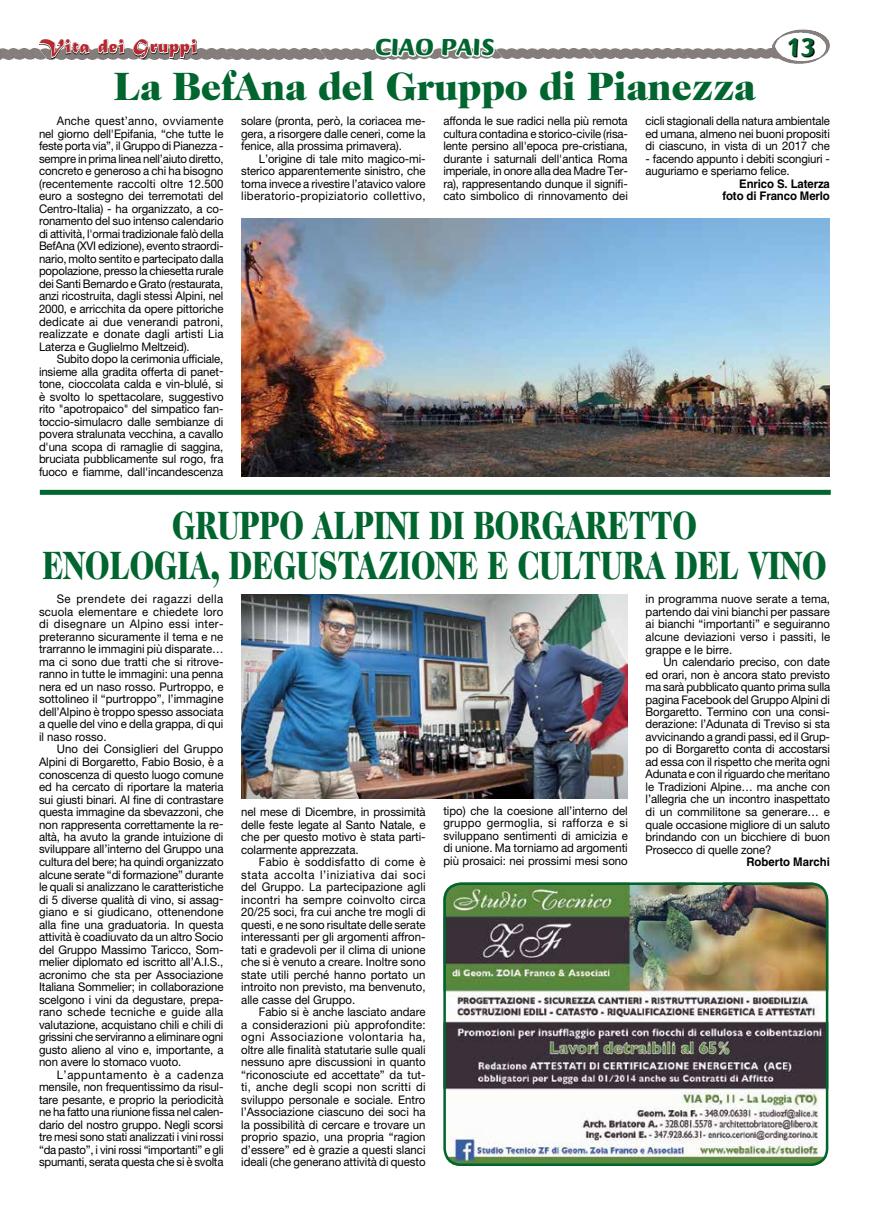
<style>
.page{position:relative;width:869px;height:1205px;background:#fff}
.page>*{position:absolute;margin:0;border:0;box-sizing:border-box;transform-origin:0 0}
.t1{font:900 40px/40px "Caslon 224 Std";color:#00652e;text-align:center;scale:.75 1}
.t2{font:900 40px "Caslon 224 Std";color:#00652e}
.t3{font:700 27.5px "Briem Script Std";color:#00652e}
.t4{font:900 25px "Briem Script Std";color:#00652e}
.t5{font:20px "Matura MT Script Capitals";letter-spacing:.05em;color:#b8292f}
.t6{font:11.88px/12.5px "Helvetica Neue LT Std";letter-spacing:-.01em;color:#000;text-align:justify;scale:.96 1}
.t7{font:700 11.88px/12.5px "Helvetica LT Std";letter-spacing:-.01em;color:#000;text-align:right;scale:.96 1}
</style>
<div class="page">
<img style="left:197px;top:49px;width:29px;height:10px">
<img style="left:226px;top:49px;width:93px;height:10px">
<img style="left:319px;top:49px;width:54px;height:10px">
<img style="left:496px;top:49px;width:92px;height:10px">
<img style="left:588px;top:49px;width:93px;height:10px">
<img style="left:681px;top:49px;width:90px;height:10px">
<img style="left:1px;top:49px;width:36px;height:10px">
<div style="left:39px;top:40px;width:158px;height:19px;background:#000;opacity:.85"></div>
<svg style="left:37px;top:39px;width:53px;height:20px"></svg>
<svg style="left:97px;top:39px;width:28px;height:16px"></svg>
<svg style="left:132px;top:39px;width:65px;height:21px"></svg>
<svg style="left:771px;top:30px;width:58px;height:34px"></svg>
<svg style="left:789px;top:39px;width:25px;height:18px"></svg>
<img style="left:241px;top:218px;width:588px;height:259px">
<div style="left:40px;top:490px;width:790px;height:5px;background:#00652e"></div>
<img style="left:241px;top:595px;width:386px;height:204px">
<img style="left:446px;top:883px;width:381px;height:283px">
<div style="left:443px;top:882px;width:384px;height:284px;border:2px solid #00652e;border-radius:16px"></div>
<svg style="left:373px;top:48px;width:123px;height:11px"></svg>
<h3 class="t5" style="left:39px;top:34px;width:159px">Vita dei Gruppi</h3>
<h2 class="t3" style="left:785px;top:32px;width:31px">13</h2>
<h3 class="t4" style="left:375px;top:33px;width:121px">CIAO PAIS</h3>
<h1 class="t2" style="left:114px;top:63px;width:643px">La BefAna del Gruppo di Pianezza</h1>
<p class="t6" style="left:241px;top:115px;width:193px">solare (pronta, però, la coriacea me&shy;gera, a risorgere dalle ceneri, come la fenice, alla prossima primavera).</p>
<p class="t6" style="left:241px;top:152px;width:193px;text-indent:18px">L’origine di tale mito magico-mi&shy;sterico apparentemente sinistro, che torna invece a rivestire l’atavico valore liberatorio-propiziatorio collettivo,</p>
<p class="t6" style="left:443px;top:115px;width:194px">affonda le sue radici nella più remota cultura contadina e storico-civile (risa&shy;lente persino all'epoca pre-cristiana, durante i saturnali dell'antica Roma imperiale, in onore alla dea Madre Ter&shy;ra), rappresentando dunque il signifi&shy;cato simbolico di rinnovamento dei</p>
<p class="t6" style="left:645px;top:115px;width:194px">cicli stagionali della natura ambientale ed umana, almeno nei buoni propositi di ciascuno, in vista di un 2017 che</p>
<p class="t6" style="left:39px;top:115px;width:194px;text-indent:18px">Anche quest’anno, ovviamente nel giorno dell'Epifania, “che tutte le feste porta via”, il Gruppo di Pianezza - sempre in prima linea nell’aiuto diretto, concreto e generoso a chi ha bisogno (recentemente raccolti oltre 12.500 euro a sostegno dei terremotati del Centro-Italia) - ha organizzato, a co&shy;ronamento del suo intenso calendario di attività, l'ormai tradizionale falò della BefAna (XVI edizione), evento straordi&shy;nario, molto sentito e partecipato dalla popolazione, presso la chiesetta rurale dei Santi Bernardo e Grato (restaurata, anzi ricostruita, dagli stessi Alpini, nel 2000, e arricchita da opere pittoriche dedicate ai due venerandi patroni, realizzate e donate dagli artisti Lia Laterza e Guglielmo Meltzeid).</p>
<p class="t6" style="left:39px;top:352px;width:194px;text-indent:18px">Subito dopo la cerimonia ufficiale, insieme alla gradita offerta di panet&shy;tone, cioccolata calda e vin-blulé, si è svolto lo spettacolare, suggestivo rito "apotropaico" del simpatico fan&shy;toccio-simulacro dalle sembianze di povera stralunata vecchina, a cavallo d'una scopa di ramaglie di saggina, bruciata pubblicamente sul rogo, fra fuoco e fiamme, dall'incandescenza</p>
<p class="t6" style="left:645px;top:152px;width:193px">- facendo appunto i debiti scongiuri - auguriamo e speriamo felice.</p>
<p class="t7" style="left:722px;top:177px;width:113px">Enrico S. Laterza foto di Franco Merlo</p>
<h1 class="t1" style="left:42px;top:505px;width:1046px">GRUPPO ALPINI DI BORGARETTO<br>ENOLOGIA, DEGUSTAZIONE E CULTURA DEL VINO</h1>
<p class="t6" style="left:39px;top:593px;width:194px;text-indent:18px">Se prendete dei ragazzi della scuola elementare e chiedete loro di disegnare un Alpino essi inter&shy;preteranno sicuramente il tema e ne trarranno le immagini più disparate… ma ci sono due tratti che si ritrove&shy;ranno in tutte le immagini: una penna nera ed un naso rosso. Purtroppo, e sottolineo il “purtroppo”, l’immagine dell’Alpino è troppo spesso associata a quelle del vino e della grappa, di qui il naso rosso.</p>
<p class="t6" style="left:39px;top:743px;width:194px;text-indent:18px">Uno dei Consiglieri del Gruppo Alpini di Borgaretto, Fabio Bosio, è a conoscenza di questo luogo comune ed ha cercato di riportare la materia sui giusti binari. Al fine di contrastare questa immagine da sbevazzoni, che non rappresenta correttamente la re&shy;altà, ha avuto la grande intuizione di sviluppare all’interno del Gruppo una cultura del bere; ha quindi organizzato alcune serate “di formazione” durante le quali si analizzano le caratteristiche di 5 diverse qualità di vino, si assag&shy;giano e si giudicano, ottenendone alla fine una graduatoria. In questa attività è coadiuvato da un altro Socio del Gruppo Massimo Taricco, Som&shy;melier diplomato ed iscritto all’A.I.S., acronimo che sta per Associazione Italiana Sommelier; in collaborazione scelgono i vini da degustare, prepa&shy;rano schede tecniche e guide alla valutazione, acquistano chili e chili di grissini che serviranno a eliminare ogni gusto alieno al vino e, importante, a non avere lo stomaco vuoto.</p>
<p class="t6" style="left:39px;top:1068px;width:194px;text-indent:18px">L’appuntamento è a cadenza mensile, non frequentissimo da risul&shy;tare pesante, e proprio la periodicità ne ha fatto una riunione fissa nel calen&shy;dario del nostro gruppo. Negli scorsi tre mesi sono stati analizzati i vini rossi “da pasto”, i vini rossi “importanti” e gli spumanti, serata questa che si è svolta</p>
<p class="t6" style="left:241px;top:805px;width:193px">nel mese di Dicembre, in prossimità delle feste legate al Santo Natale, e che per questo motivo è stata parti&shy;colarmente apprezzata.</p>
<p class="t6" style="left:241px;top:855px;width:193px;text-indent:18px">Fabio è soddisfatto di come è stata accolta l’iniziativa dai soci del Gruppo. La partecipazione agli incontri ha sempre coinvolto circa 20/25 soci, fra cui anche tre mogli di questi, e ne sono risultate delle serate interessanti per gli argomenti affron&shy;tati e gradevoli per il clima di unione che si è venuto a creare. Inoltre sono state utili perché hanno portato un introito non previsto, ma benvenuto, alle casse del Gruppo.</p>
<p class="t6" style="left:241px;top:1005px;width:194px;text-indent:18px">Fabio si è anche lasciato andare a considerazioni più approfondite: ogni Associazione volontaria ha, oltre alle finalità statutarie sulle quali nessuno apre discussioni in quanto “riconosciute ed accettate” da tut&shy;ti, anche degli scopi non scritti di sviluppo personale e sociale. Entro l’Associazione ciascuno dei soci ha la possibilità di cercare e trovare un proprio spazio, una propria “ragion d’essere” ed è grazie a questi slanci ideali (che generano attività di questo</p>
<p class="t6" style="left:443px;top:804px;width:194px">tipo) che la coesione all’interno del gruppo germoglia, si rafforza e si sviluppano sentimenti di amicizia e di unione. Ma torniamo ad argomenti più prosaici: nei prossimi mesi sono</p>
<p class="t6" style="left:645px;top:593px;width:194px">in programma nuove serate a tema, partendo dai vini bianchi per passare ai bianchi “importanti” e seguiranno alcune deviazioni verso i passiti, le grappe e le birre.</p>
<p class="t6" style="left:645px;top:655px;width:194px;text-indent:18px">Un calendario preciso, con date ed orari, non è ancora stato previsto ma sarà pubblicato quanto prima sulla pagina Facebook del Gruppo Alpini di Borgaretto. Termino con una consi&shy;derazione: l’Adunata di Treviso si sta avvicinando a grandi passi, ed il Grup&shy;po di Borgaretto conta di accostarsi ad essa con il rispetto che merita ogni Adunata e con il riguardo che meritano le Tradizioni Alpine… ma anche con l’allegria che un incontro inaspettato di un commilitone sa generare… e quale occasione migliore di un saluto brindando con un bicchiere di buon Prosecco di quelle zone?</p>
<p class="t7" style="left:746px;top:855px;width:89px">Roberto Marchi</p>
</div>
